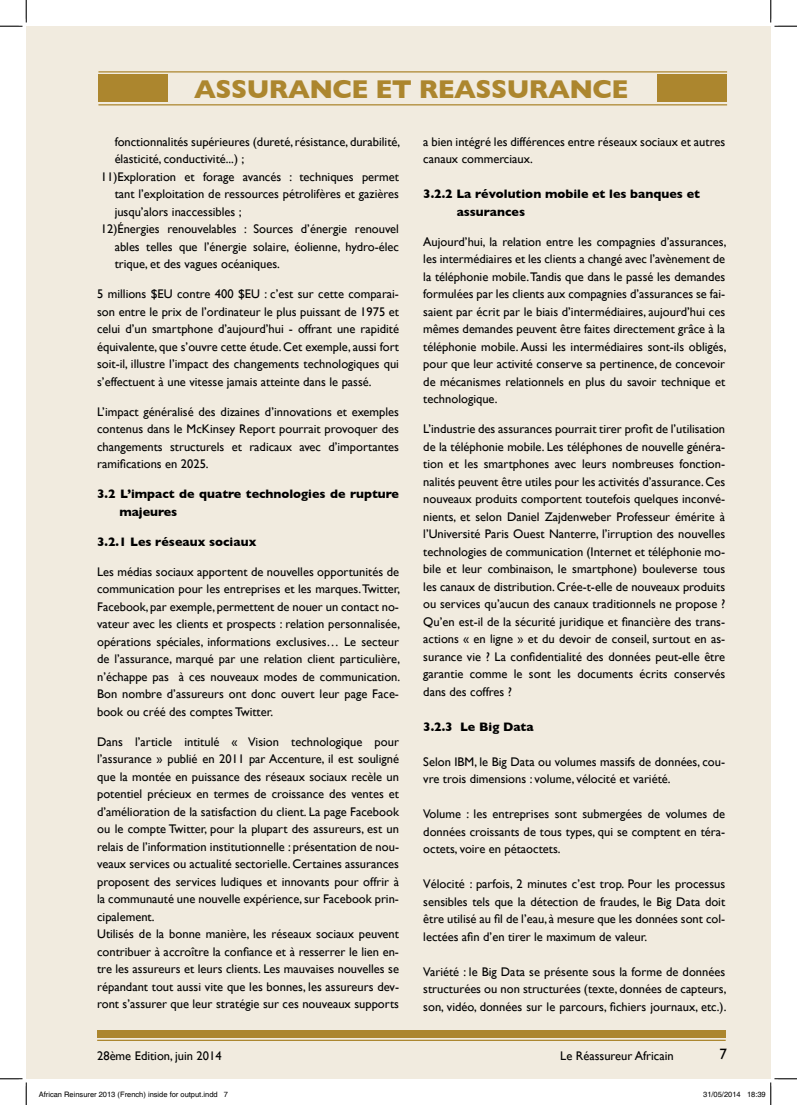
<style>
.page{position:relative;width:797px;height:1105px;background:#fff}
.page>*{position:absolute;margin:0;border:0;box-sizing:border-box;transform-origin:0 0}
.t1{font:700 26.25px "Gill Sans";letter-spacing:-.02em;color:#ac862e}
.t2{font:15px "Gill Sans";color:#000}
.t3{font:12.5px/17.5px "Gill Sans";color:#000;text-align:justify}
.t4{font:700 12.5px/17.5px "Gill Sans";color:#000}
.t5{font:7.5px "Helvetica";color:#000}
</style>
<div class="page">
<div style="left:26px;top:26px;width:744px;height:1053px;background:#f1ebdf"></div>
<div style="left:97px;top:1030px;width:628px;height:7px;background:#ac862e"></div>
<hr style="left:98px;top:71px;width:629px;height:2px;background:#ac862e">
<hr style="left:98px;top:104px;width:629px;height:1px;background:#ac862e">
<hr style="left:97px;top:1040px;width:628px;height:1px;background:#ac862e">
<div style="left:98px;top:74px;width:70px;height:28px;background:#ac862e"></div>
<div style="left:657px;top:74px;width:70px;height:28px;background:#ac862e"></div>
<svg style="left:0;top:0;width:27px;height:27px"></svg>
<svg style="left:0;top:1078px;width:27px;height:27px"></svg>
<svg style="left:770px;top:0;width:27px;height:27px"></svg>
<svg style="left:770px;top:1078px;width:27px;height:27px"></svg>
<h1 class="t1" style="left:194px;top:74px;width:436px">ASSURANCE ET REASSURANCE</h1>
<p class="t3" style="left:115px;top:133px;width:287px">fonctionnalités supérieures (dureté, résistance, durabilité,</p>
<p class="t3" style="left:115px;top:150px;width:131px">élasticité, conductivité...) ;</p>
<p class="t3" style="left:101px;top:168px;width:299px">11)Exploration et forage avancés : techniques permet</p>
<p class="t3" style="left:115px;top:185px;width:286px">tant l’exploitation de ressources pétrolifères et gazières</p>
<p class="t3" style="left:115px;top:203px;width:129px">jusqu’alors inaccessibles ;</p>
<p class="t3" style="left:101px;top:220px;width:299px">12)Énergies renouvelables : Sources d’énergie renouvel</p>
<p class="t3" style="left:115px;top:238px;width:286px">ables telles que l’énergie solaire, éolienne, hydro-élec</p>
<p class="t3" style="left:115px;top:255px;width:167px">trique, et des vagues océaniques.</p>
<p class="t3" style="left:97px;top:285px;width:303px">5 millions $EU contre 400 $EU : c’est sur cette comparai&shy;son entre le prix de l’ordinateur le plus puissant de 1975 et celui d’un smartphone d’aujourd’hui - offrant une rapidité équivalente, que s’ouvre cette étude. Cet exemple, aussi fort soit-il, illustre l’impact des changements technologiques qui s’effectuent à une vitesse jamais atteinte dans le passé.</p>
<p class="t3" style="left:97px;top:403px;width:303px">L’impact généralisé des dizaines d’innovations et exemples contenus dans le McKinsey Report pourrait provoquer des changements structurels et radicaux avec d’importantes ramifications en 2025.</p>
<p class="t4" style="left:119px;top:485px;width:281px;text-indent:-22px">3.2 L’impact de quatre technologies de rupture majeures</p>
<p class="t4" style="left:97px;top:533px;width:161px">3.2.1 Les réseaux sociaux</p>
<p class="t3" style="left:97px;top:563px;width:304px">Les médias sociaux apportent de nouvelles opportunités de communication pour les entreprises et les marques. Twitter, Facebook, par exemple, permettent de nouer un contact no&shy;vateur avec les clients et prospects : relation personnalisée, opérations spéciales, informations exclusives… Le secteur de l’assurance, marqué par une relation client particulière, n’échappe pas à ces nouveaux modes de communication.<br>Bon nombre d’assureurs ont donc ouvert leur page Face&shy;book ou créé des comptes Twitter.</p>
<p class="t3" style="left:97px;top:733px;width:303px;text-align:left">Dans l’article intitulé « Vision technologique pour l’assurance » publié en 2011 par Accenture, il est souligné que la montée en puissance des réseaux sociaux recèle un potentiel précieux en termes de croissance des ventes et d’amélioration de la satisfaction du client. La page Facebook ou le compte Twitter, pour la plupart des assureurs, est un relais de l’information institutionnelle : présentation de nou&shy;veaux services ou actualité sectorielle. Certaines assurances proposent des services ludiques et innovants pour offrir à la communauté une nouvelle expérience, sur Facebook prin&shy;cipalement.<br>Utilisés de la bonne manière, les réseaux sociaux peuvent contribuer à accroître la confiance et à resserrer le lien en&shy;tre les assureurs et leurs clients. Les mauvaises nouvelles se répandant tout aussi vite que les bonnes, les assureurs dev&shy;ront s’assurer que leur stratégie sur ces nouveaux supports</p>
<p class="t3" style="left:423px;top:133px;width:303px">a bien intégré les différences entre réseaux sociaux et autres canaux commerciaux.</p>
<p class="t4" style="left:457px;top:185px;width:245px;text-indent:-33px">3.2.2 La révolution mobile et les banques et assurances</p>
<p class="t3" style="left:423px;top:233px;width:304px">Aujourd’hui, la relation entre les compagnies d’assurances, les intermédiaires et les clients a changé avec l’avènement de la téléphonie mobile. Tandis que dans le passé les demandes formulées par les clients aux compagnies d’assurances se fai&shy;saient par écrit par le biais d’intermédiaires, aujourd’hui ces mêmes demandes peuvent être faites directement grâce à la téléphonie mobile. Aussi les intermédiaires sont-ils obligés, pour que leur activité conserve sa pertinence, de concevoir de mécanismes relationnels en plus du savoir technique et technologique.</p>
<p class="t3" style="left:423px;top:420px;width:303px">L’industrie des assurances pourrait tirer profit de l’utilisation de la téléphonie mobile. Les téléphones de nouvelle généra&shy;tion et les smartphones avec leurs nombreuses fonction&shy;nalités peuvent être utiles pour les activités d’assurance. Ces nouveaux produits comportent toutefois quelques inconvé&shy;nients, et selon Daniel Zajdenweber Professeur émérite à l’Université Paris Ouest Nanterre, l’irruption des nouvelles technologies de communication (Internet et téléphonie mo&shy;bile et leur combinaison, le smartphone) bouleverse tous les canaux de distribution. Crée-t-elle de nouveaux produits ou services qu’aucun des canaux traditionnels ne propose ?<br>Qu’en est-il de la sécurité juridique et financière des trans&shy;actions « en ligne » et du devoir de conseil, surtout en as&shy;surance vie ? La confidentialité des données peut-elle être garantie comme le sont les documents écrits conservés dans des coffres ?</p>
<p class="t4" style="left:423px;top:718px;width:112px">3.2.3 Le Big Data</p>
<p class="t3" style="left:423px;top:753px;width:303px">Selon IBM, le Big Data ou volumes massifs de données, cou&shy;vre trois dimensions : volume, vélocité et variété.</p>
<p class="t3" style="left:423px;top:805px;width:303px">Volume : les entreprises sont submergées de volumes de données croissants de tous types, qui se comptent en téra&shy;octets, voire en pétaoctets.</p>
<p class="t3" style="left:423px;top:875px;width:303px">Vélocité : parfois, 2 minutes c’est trop. Pour les processus sensibles tels que la détection de fraudes, le Big Data doit être utilisé au fil de l’eau, à mesure que les données sont col&shy;lectées afin d’en tirer le maximum de valeur.</p>
<p class="t3" style="left:423px;top:963px;width:304px">Variété : le Big Data se présente sous la forme de données structurées ou non structurées (texte, données de capteurs, son, vidéo, données sur le parcours, fichiers journaux, etc.).</p>
<p class="t3" style="left:97px;top:1047px;width:126px">28ème Edition, juin 2014</p>
<p class="t3" style="left:560px;top:1047px;width:115px">Le Réassureur Africain</p>
<p class="t2" style="left:719px;top:1045px;width:9px">7</p>
<p class="t5" style="left:39px;top:1090px;width:191px">African Reinsurer 2013 (French) inside for output.indd 7</p>
<p class="t5" style="left:703px;top:1090px;width:64px">31/05/2014 18:39</p>
</div>
